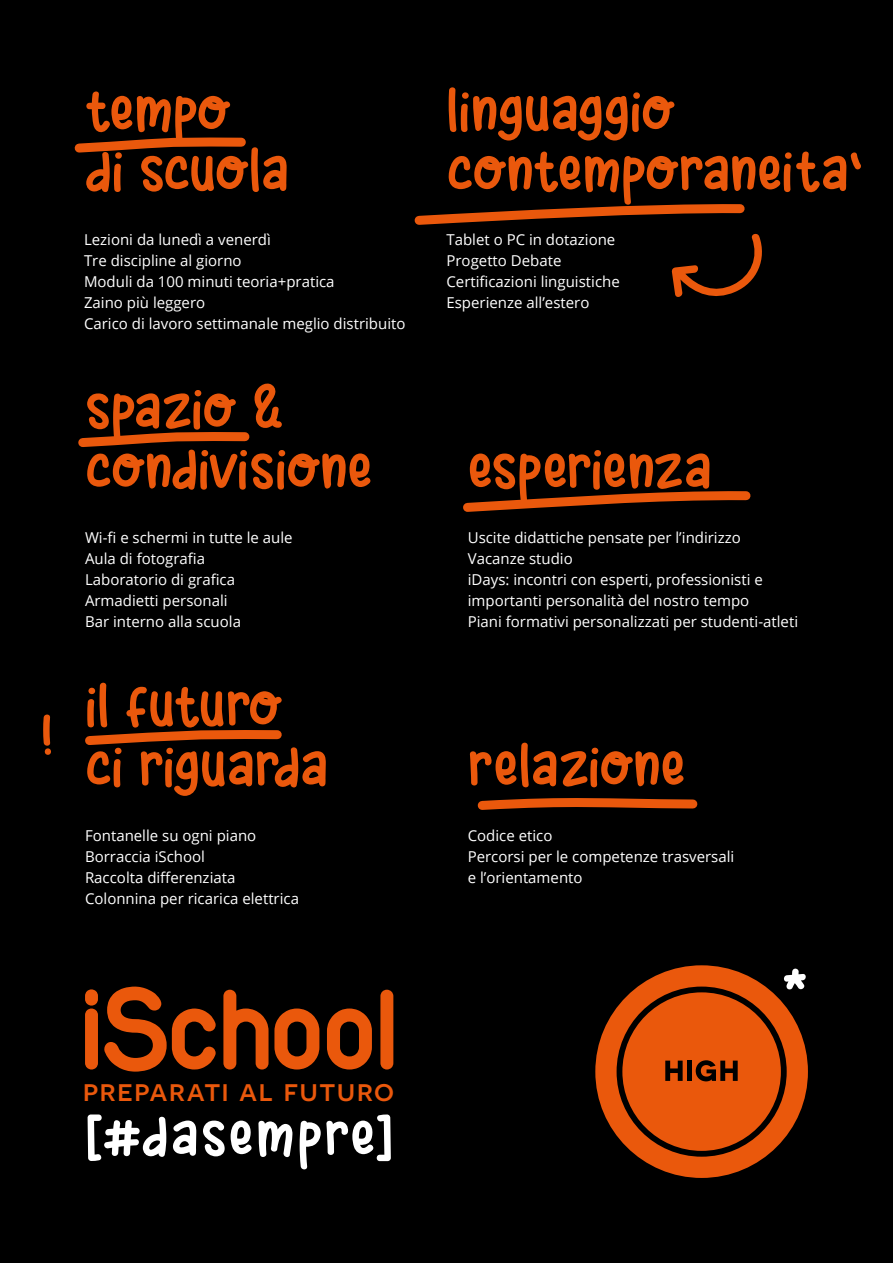
<style>
.page{position:relative;width:893px;height:1263px;background:#000}
.page>*{position:absolute;margin:0;border:0;box-sizing:border-box;transform-origin:0 0}
.t1{font:120px "Spicy Tuna";color:#ea580c}
.t2{font:60px/60px "Spicy Tuna";letter-spacing:-.02em;color:#ea580c}
.t3{font:60px "Spicy Tuna";letter-spacing:.04em;color:#fff}
.t4{font:500 30px "Novecentosanswide";letter-spacing:.035em;color:#ea580c}
.t5{font:15px/21px "Open Sans";color:#fff}
.t6{font:15px "Novecentosanswide";letter-spacing:.055em;color:#ea580c}
.s1{font-family:"Acids";font-size:52.5px}
</style>
<div class="page">
<svg style="left:85px;top:989px;width:13px;height:80px"></svg>
<svg style="left:104px;top:986px;width:112px;height:85px"></svg>
<svg style="left:223px;top:990px;width:96px;height:79px"></svg>
<svg style="left:327px;top:1008px;width:45px;height:61px"></svg>
<svg style="left:380px;top:990px;width:13px;height:79px"></svg>
<div style="left:595px;top:965px;width:213px;height:213px;background:#ea580c;border-radius:50%"></div>
<svg style="left:617px;top:986px;width:170px;height:171px"></svg>
<svg style="left:477px;top:798px;width:221px;height:12px"></svg>
<svg style="left:74px;top:137px;width:172px;height:16px"></svg>
<svg style="left:78px;top:432px;width:172px;height:15px"></svg>
<svg style="left:463px;top:491px;width:288px;height:21px"></svg>
<svg style="left:85px;top:730px;width:197px;height:15px"></svg>
<svg style="left:43px;top:714px;width:8px;height:41px"></svg>
<svg style="left:414px;top:204px;width:348px;height:93px"></svg>
<h1 class="t1" style="left:81px;top:13px;width:65px">_</h1>
<h1 class="t1" style="left:81px;top:73px;width:62px">=</h1>
<p class="t6" style="left:85px;top:169px;width:177px">SCUOLA SECONDARIA</p>
<h2 class="t2" style="left:84px;top:85px;width:206px">tempo<br>di scuola</h2>
<p class="t5" style="left:84px;top:229px;width:323px">Lezioni da lunedì a venerdì<br>Tre discipline al giorno<br>Moduli da 100 minuti teoria+pratica<br>Zaino più leggero<br>Carico di lavoro settimanale meglio distribuito</p>
<h2 class="t3" style="left:85px;top:233px;width:28px">*</h2>
<h2 class="t2" style="left:85px;top:383px;width:289px">spazio <span class="s1">&amp; </span>condivisione</h2>
<p class="t5" style="left:85px;top:527px;width:209px">Wi-fi e schermi in tutte le aule<br>Aula di fotografia<br>Laboratorio di grafica<br>Armadietti personali<br>Bar interno alla scuola</p>
<h2 class="t2" style="left:85px;top:681px;width:244px">il futuro ci riguarda</h2>
<p class="t5" style="left:85px;top:824px;width:215px">Fontanelle su ogni piano<br>Borraccia iSchool<br>Raccolta differenziata<br>Colonnina per ricarica elettrica</p>
<h3 class="t4" style="left:83px;top:1072px;width:313px">preparati al futuro</h3>
<h2 class="t3" style="left:85px;top:1110px;width:309px">[#dasempre]</h2>
<h2 class="t2" style="left:446px;top:85px;width:418px">linguaggio contemporaneita`</h2>
<p class="t5" style="left:446px;top:229px;width:175px">Tablet o PC in dotazione<br>Progetto Debate<br>Certificazioni linguistiche<br>Esperienze all’estero</p>
<h2 class="t2" style="left:468px;top:443px;width:245px">esperienza</h2>
<p class="t5" style="left:468px;top:527px;width:332px">Uscite didattiche pensate per l’indirizzo Vacanze studio<br>iDays: incontri con esperti, professionisti e importanti personalità del nostro tempo<br>Piani formativi personalizzati per studenti-atleti</p>
<h2 class="t2" style="left:468px;top:740px;width:220px">relazione</h2>
<p class="t5" style="left:468px;top:824px;width:268px">Codice etico<br>Percorsi per le competenze trasversali e l’orientamento</p>
<h2 class="t3" style="left:782px;top:964px;width:28px">*</h2>
</div>
